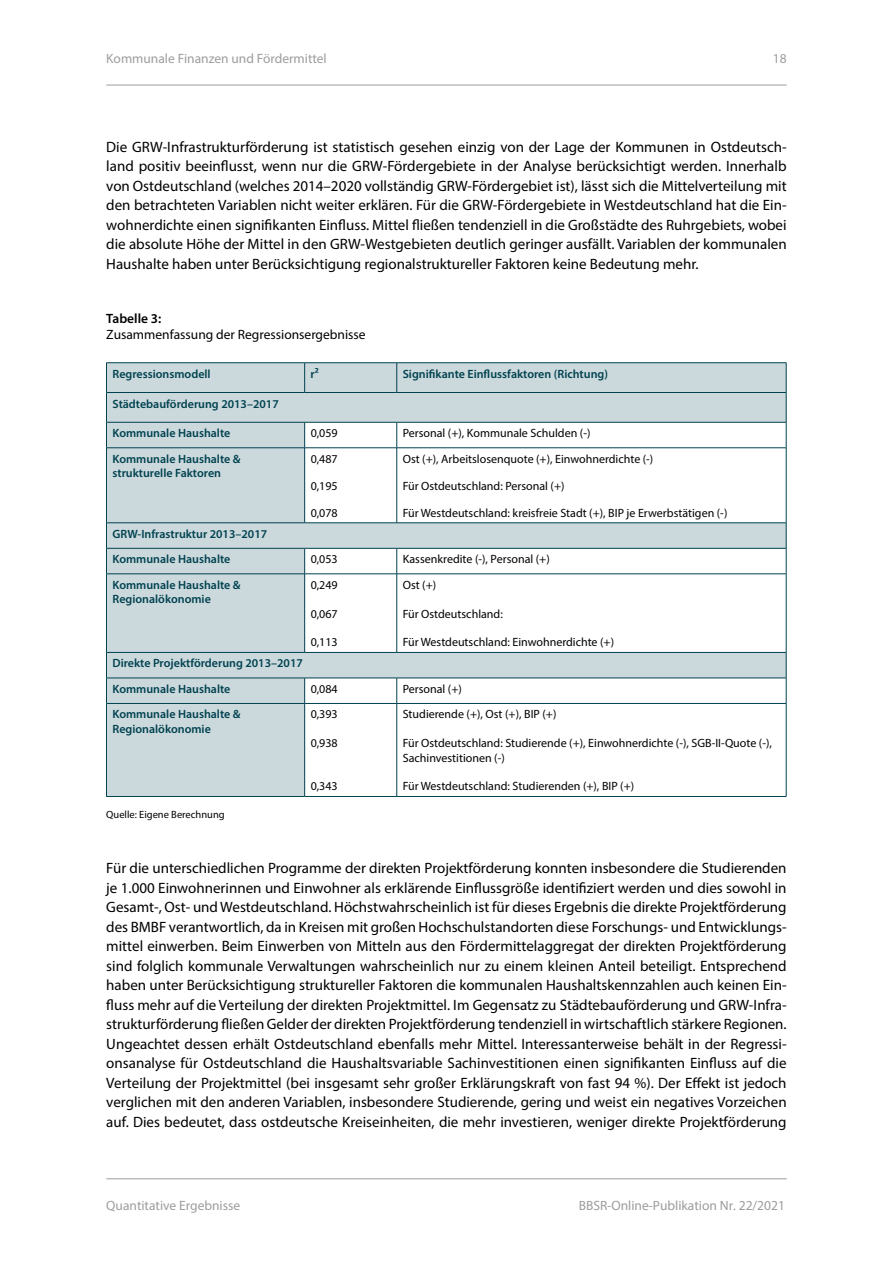
<style>
.page{position:relative;width:893px;height:1263px;background:#fff}
.page>*{position:absolute;margin:0;border:0;box-sizing:border-box;transform-origin:0 0}
.Text_Fließtext{font:15px/19.5px "Myriad Pro";color:#000;text-align:justify}
.t1{font:13.5px "Myriad Pro";color:#9d9d9c}
.t2{font:13.5px/16.5px "Myriad Pro";color:#000}
.t3{font:13.5px "Myriad Pro";color:#9e9c9c}
.Tabellenkörper{font:12px/14.4px "Myriad Pro";color:#000}
.Tabellenkopf{font:600 12px/14.4px "Myriad Pro";color:#004250}
.t4{font:10.5px "Myriad Pro";color:#000}
.s1{font-weight:600}
</style>
<div class="page">
<hr style="left:106px;top:85px;width:681px;height:1px;background:#9d9d9c">
<hr style="left:106px;top:1178px;width:681px;height:1px;background:#9d9d9c">
<svg style="left:107px;top:363px;width:679px;height:433px"></svg>
<svg style="left:304px;top:363px;width:1px;height:29px"></svg>
<svg style="left:396px;top:363px;width:1px;height:29px"></svg>
<svg style="left:396px;top:423px;width:1px;height:24px"></svg>
<hr style="left:106px;top:447px;width:199px;height:1px;background:#004250">
<hr style="left:305px;top:447px;width:92px;height:1px;background:#004250">
<hr style="left:397px;top:447px;width:389px;height:1px;background:#004250">
<hr style="left:396px;top:448px;width:1px;height:75px;background:#004250">
<hr style="left:106px;top:522px;width:199px;height:1px;background:#004250">
<hr style="left:106px;top:548px;width:199px;height:1px;background:#004250">
<hr style="left:305px;top:548px;width:92px;height:1px;background:#004250">
<hr style="left:397px;top:548px;width:389px;height:1px;background:#004250">
<svg style="left:396px;top:548px;width:1px;height:25px"></svg>
<hr style="left:106px;top:573px;width:199px;height:1px;background:#004250">
<hr style="left:305px;top:573px;width:92px;height:1px;background:#004250">
<hr style="left:397px;top:573px;width:389px;height:1px;background:#004250">
<hr style="left:396px;top:574px;width:1px;height:78px;background:#004250">
<hr style="left:106px;top:652px;width:199px;height:1px;background:#004250">
<hr style="left:305px;top:678px;width:92px;height:1px;background:#004250">
<hr style="left:397px;top:678px;width:389px;height:1px;background:#004250">
<svg style="left:396px;top:678px;width:1px;height:25px"></svg>
<hr style="left:106px;top:703px;width:199px;height:1px;background:#004250">
<hr style="left:305px;top:703px;width:92px;height:1px;background:#004250">
<hr style="left:397px;top:703px;width:389px;height:1px;background:#004250">
<hr style="left:396px;top:704px;width:1px;height:92px;background:#004250">
<svg style="left:304px;top:423px;width:1px;height:25px"></svg>
<hr style="left:106px;top:448px;width:1px;height:75px;background:#004250">
<hr style="left:304px;top:448px;width:1px;height:75px;background:#004250">
<svg style="left:106px;top:523px;width:1px;height:51px"></svg>
<svg style="left:304px;top:548px;width:1px;height:26px"></svg>
<hr style="left:106px;top:574px;width:1px;height:78px;background:#004250">
<hr style="left:304px;top:574px;width:1px;height:78px;background:#004250">
<hr style="left:106px;top:392px;width:199px;height:1px;background:#004250">
<hr style="left:305px;top:392px;width:92px;height:1px;background:#004250">
<hr style="left:397px;top:392px;width:389px;height:1px;background:#004250">
<hr style="left:786px;top:448px;width:1px;height:75px;background:#004250">
<hr style="left:305px;top:522px;width:92px;height:1px;background:#004250">
<hr style="left:397px;top:522px;width:389px;height:1px;background:#004250">
<svg style="left:786px;top:523px;width:1px;height:51px"></svg>
<hr style="left:786px;top:574px;width:1px;height:78px;background:#004250">
<hr style="left:305px;top:652px;width:92px;height:1px;background:#004250">
<hr style="left:397px;top:652px;width:389px;height:1px;background:#004250">
<hr style="left:106px;top:678px;width:199px;height:1px;background:#004250">
<svg style="left:106px;top:653px;width:1px;height:50px"></svg>
<svg style="left:304px;top:678px;width:1px;height:25px"></svg>
<svg style="left:786px;top:653px;width:1px;height:50px"></svg>
<hr style="left:106px;top:704px;width:1px;height:92px;background:#004250">
<hr style="left:304px;top:704px;width:1px;height:92px;background:#004250">
<hr style="left:786px;top:704px;width:1px;height:92px;background:#004250">
<hr style="left:106px;top:796px;width:199px;height:1px;background:#004250">
<hr style="left:305px;top:796px;width:92px;height:1px;background:#004250">
<hr style="left:397px;top:796px;width:389px;height:1px;background:#004250">
<hr style="left:106px;top:362px;width:199px;height:1px;background:#004250">
<hr style="left:305px;top:362px;width:92px;height:1px;background:#004250">
<hr style="left:397px;top:362px;width:389px;height:1px;background:#004250">
<svg style="left:106px;top:363px;width:1px;height:85px"></svg>
<svg style="left:786px;top:363px;width:1px;height:85px"></svg>
<hr style="left:106px;top:422px;width:199px;height:1px;background:#004250">
<hr style="left:305px;top:422px;width:92px;height:1px;background:#004250">
<hr style="left:397px;top:422px;width:389px;height:1px;background:#004250">
<p class="t1" style="left:106px;top:50px;width:222px">Kommunale Finanzen und Fördermittel</p>
<p class="t1" style="left:773px;top:50px;width:15px">18</p>
<p class="Text_Fließtext" style="left:106px;top:136px;width:682px">Die GRW-Infrastrukturförderung ist statistisch gesehen einzig von der Lage der Kommunen in Ostdeutsch&shy;land positiv beeinflusst, wenn nur die GRW-Fördergebiete in der Analyse berücksichtigt werden. Innerhalb von Ostdeutschland (welches 2014–2020 vollständig GRW-Fördergebiet ist), lässt sich die Mittelverteilung mit den betrachteten Variablen nicht weiter erklären. Für die GRW-Fördergebiete in Westdeutschland hat die Ein&shy;wohnerdichte einen signifikanten Einfluss. Mittel fließen tendenziell in die Großstädte des Ruhrgebiets, wobei die absolute Höhe der Mittel in den GRW-Westgebieten deutlich geringer ausfällt. Variablen der kommunalen Haushalte haben unter Berücksichtigung regionalstruktureller Faktoren keine Bedeutung mehr.</p>
<p class="t2" style="left:106px;top:310px;width:261px"><span class="s1">Tabelle 3:<br></span>Zusammenfassung der Regressionsergebnisse</p>
<p class="Tabellenkopf" style="left:112px;top:366px;width:100px">Regressionsmodell</p>
<p class="Tabellenkopf" style="left:311px;top:366px;width:10px">r²</p>
<p class="Tabellenkopf" style="left:403px;top:366px;width:207px">Signifikante Einflussfaktoren (Richtung)</p>
<p class="Tabellenkopf" style="left:112px;top:396px;width:168px">Städtebauförderung 2013–2017</p>
<p class="Tabellenkopf" style="left:112px;top:426px;width:119px">Kommunale Haushalte</p>
<p class="Tabellenkörper" style="left:311px;top:426px;width:29px">0,059</p>
<p class="Tabellenkörper" style="left:403px;top:426px;width:189px">Personal (+), Kommunale Schulden (-)</p>
<p class="Tabellenkopf" style="left:112px;top:451px;width:130px">Kommunale Haushalte &amp; strukturelle Faktoren</p>
<p class="Tabellenkörper" style="left:311px;top:451px;width:29px">0,487</p>
<p class="Tabellenkörper" style="left:311px;top:478px;width:29px">0,195</p>
<p class="Tabellenkörper" style="left:311px;top:505px;width:29px">0,078</p>
<p class="Tabellenkörper" style="left:403px;top:451px;width:252px">Ost (+), Arbeitslosenquote (+), Einwohnerdichte (-)</p>
<p class="Tabellenkörper" style="left:403px;top:478px;width:163px">Für Ostdeutschland: Personal (+)</p>
<p class="Tabellenkörper" style="left:403px;top:505px;width:326px">Für Westdeutschland: kreisfreie Stadt (+), BIP je Erwerbstätigen (-)</p>
<p class="Tabellenkopf" style="left:112px;top:526px;width:156px">GRW-Infrastruktur 2013–2017</p>
<p class="Tabellenkopf" style="left:112px;top:552px;width:119px">Kommunale Haushalte</p>
<p class="Tabellenkörper" style="left:311px;top:552px;width:29px">0,053</p>
<p class="Tabellenkörper" style="left:403px;top:552px;width:149px">Kassenkredite (-), Personal (+)</p>
<p class="Tabellenkopf" style="left:112px;top:577px;width:130px">Kommunale Haushalte &amp;<br>Regionalökonomie</p>
<p class="Tabellenkörper" style="left:311px;top:577px;width:29px">0,249</p>
<p class="Tabellenkörper" style="left:311px;top:606px;width:29px">0,067</p>
<p class="Tabellenkörper" style="left:311px;top:635px;width:29px">0,113</p>
<p class="Tabellenkörper" style="left:403px;top:577px;width:35px">Ost (+)</p>
<p class="Tabellenkörper" style="left:403px;top:606px;width:102px">Für Ostdeutschland:</p>
<p class="Tabellenkörper" style="left:403px;top:635px;width:213px">Für Westdeutschland: Einwohnerdichte (+)</p>
<p class="Tabellenkopf" style="left:112px;top:656px;width:192px">Direkte Projektförderung 2013–2017</p>
<p class="Tabellenkopf" style="left:112px;top:681px;width:119px">Kommunale Haushalte</p>
<p class="Tabellenkörper" style="left:311px;top:681px;width:29px">0,084</p>
<p class="Tabellenkörper" style="left:403px;top:681px;width:61px">Personal (+)</p>
<p class="Tabellenkopf" style="left:112px;top:707px;width:130px">Kommunale Haushalte &amp;<br>Regionalökonomie</p>
<p class="Tabellenkörper" style="left:311px;top:707px;width:29px">0,393</p>
<p class="Tabellenkörper" style="left:311px;top:736px;width:29px">0,938</p>
<p class="Tabellenkörper" style="left:311px;top:779px;width:29px">0,343</p>
<p class="Tabellenkörper" style="left:403px;top:707px;width:155px">Studierende (+), Ost (+), BIP (+)</p>
<p class="Tabellenkörper" style="left:403px;top:736px;width:371px">Für Ostdeutschland: Studierende (+), Einwohnerdichte (-), SGB-II-Quote (-),<br>Sachinvestitionen (-)</p>
<p class="Tabellenkörper" style="left:403px;top:779px;width:233px">Für Westdeutschland: Studierenden (+), BIP (+)</p>
<p class="t4" style="left:106px;top:808px;width:120px">Quelle: Eigene Berechnung</p>
<p class="Text_Fließtext" style="left:106px;top:858px;width:682px">Für die unterschiedlichen Programme der direkten Projektförderung konnten insbesondere die Studierenden je 1.000 Einwohnerinnen und Einwohner als erklärende Einflussgröße identifiziert werden und dies sowohl in Gesamt-, Ost- und Westdeutschland. Höchstwahrscheinlich ist für dieses Ergebnis die direkte Projektförderung des BMBF verantwortlich, da in Kreisen mit großen Hochschulstandorten diese Forschungs- und Entwicklungs&shy;mittel einwerben. Beim Einwerben von Mitteln aus den Fördermittelaggregat der direkten Projektförderung sind folglich kommunale Verwaltungen wahrscheinlich nur zu einem kleinen Anteil beteiligt. Entsprechend haben unter Berücksichtigung struktureller Faktoren die kommunalen Haushaltskennzahlen auch keinen Ein&shy;fluss mehr auf die Verteilung der direkten Projektmittel. Im Gegensatz zu Städtebauförderung und GRW-Infra&shy;strukturförderung fließen Gelder der direkten Projektförderung tendenziell in wirtschaftlich stärkere Regionen.<br>Ungeachtet dessen erhält Ostdeutschland ebenfalls mehr Mittel. Interessanterweise behält in der Regressi&shy;onsanalyse für Ostdeutschland die Haushaltsvariable Sachinvestitionen einen signifikanten Einfluss auf die Verteilung der Projektmittel (bei insgesamt sehr großer Erklärungskraft von fast 94 %). Der Effekt ist jedoch verglichen mit den anderen Variablen, insbesondere Studierende, gering und weist ein negatives Vorzeichen auf. Dies bedeutet, dass ostdeutsche Kreiseinheiten, die mehr investieren, weniger direkte Projektförderung</p>
<p class="t1" style="left:106px;top:1197px;width:135px">Quantitative Ergebnisse</p>
<p class="t3" style="left:579px;top:1197px;width:208px">BBSR-Online-Publikation Nr. 22/2021</p>
</div>
